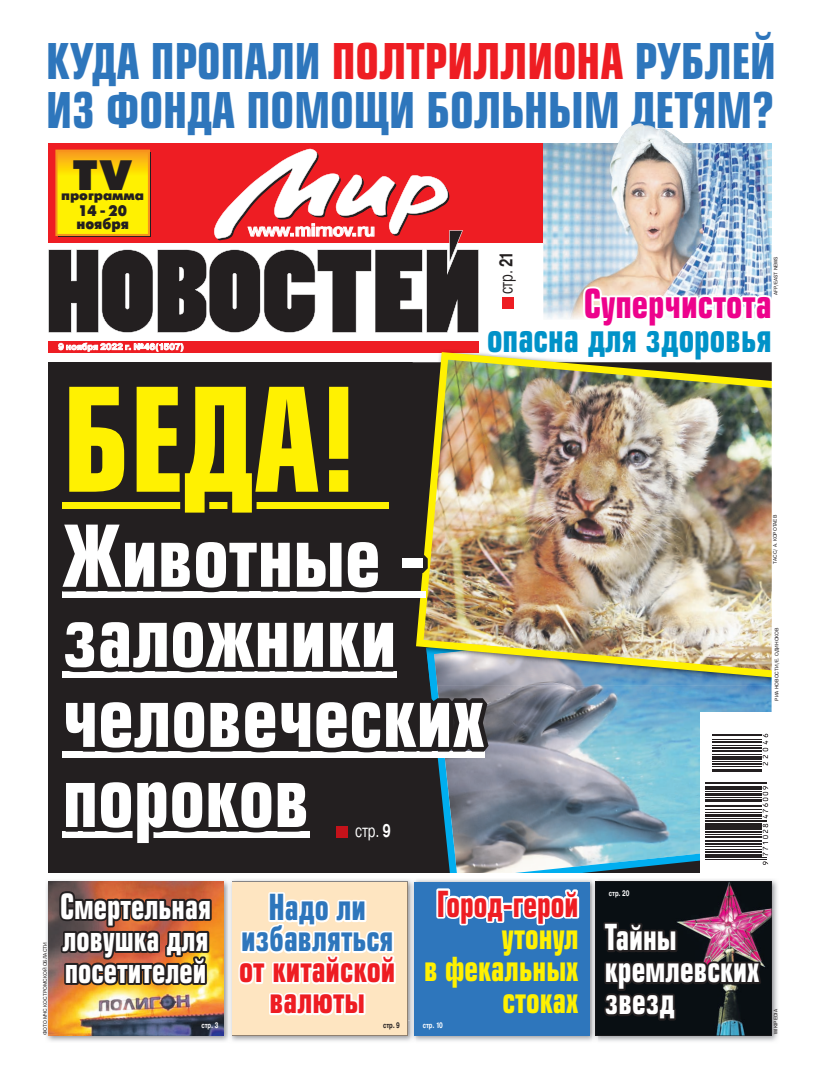
<style>
.page{position:relative;width:820px;height:1078px;background:#fff}
.page>*{position:absolute;margin:0;border:0;box-sizing:border-box;transform-origin:0 0}
.t1{font:700 140px "Europe Cond";color:#fff101;scale:.89 1}
.t2{font:700 83px/80px "Europe Cond";color:#fff;scale:.9 1}
.t3{font:700 48px/49px "Europe Cond";color:#2e76bc;scale:.9 1}
.t4{font:42.4px "Futura Futuris X";color:#231f20}
.t5{font:700 39px/34px "Europe Cond";color:#0092c8;text-align:right;scale:.84 1}
.t6{font:700 35px/31px "Europe Cond";color:#2e76bc;text-align:center;scale:.85 1}
.t7{font:700 35px/32px "Europe Cond";color:#fff101;text-align:right;scale:.82 1}
.t8{font:700 35px/32px "Europe Cond";color:#fff;scale:.82 1}
.t9{font:700 34px/32px "Europe Cond";color:#fff;text-align:justify;scale:.82 1}
.t10{font:18.2px "Pragmatica";color:#231f20;scale:.71 1}
.t11{font:18.2px "Pragmatica";color:#fff;scale:.71 1}
.t12{font:700 17.8px "Pragmatica";letter-spacing:-.03em;color:#fff}
.t13{font:15.3px/13.3px "Futura Futuris X";color:#231f20;scale:.9 1}
.t14{font:13.6px "Futura Futuris X";color:#231f20}
.t15{font:700 8.7px "Pragmatica";color:#fff}
.t16{font:700 8px "Pragmatica";letter-spacing:-.015em;color:#fff;scale:.71 1}
.t17{font:700 8px "Pragmatica";color:#231f20;scale:.71 1}
.t18{font:5px "Pragmatica";letter-spacing:.01em;color:#231f20}
.s1{color:#ee1d23}
.s2{font-weight:700}
.s3{color:#ed028c}
</style>
<div class="page">
<div style="left:49px;top:143px;width:722px;height:100px;background:#ee1d23"></div>
<img style="left:46px;top:1035px;width:546px;height:6px">
<img style="left:410px;top:1035px;width:5px;height:6px">
<img style="left:228px;top:1035px;width:3px;height:6px">
<img style="left:592px;top:1035px;width:186px;height:6px">
<img style="left:543px;top:143px;width:228px;height:6px">
<img style="left:46px;top:149px;width:732px;height:886px">
<div style="left:502px;top:297px;width:11px;height:12px;background:#ee1d23"></div>
<img style="left:609px;top:125px;width:88px;height:99px">
<p class="t3" style="left:46px;top:41px;width:812px">КУДА ПРОПАЛИ <span class="s1">ПОЛТРИЛЛИОНА</span> РУБЛЕЙ<br>ИЗ ФОНДА ПОМОЩИ БОЛЬНЫМ ДЕТЯМ?</p>
<p class="t4" style="left:73px;top:158px;width:60px">TV</p>
<p class="t13" style="left:76px;top:205px;width:60px">14 - 20 ноября</p>
<p class="t14" style="left:61px;top:189px;width:85px">программа</p>
<p class="t15" style="left:58px;top:343px;width:127px">9 ноября 2022 г. №46(1507)</p>
<p class="t12" style="left:248px;top:224px;width:128px">www.mirnov.ru</p>
<p class="t10" style="left:499px;top:294px;width:62px;rotate:-90deg">стр. <span class="s2">21</span></p>
<p class="t18" style="left:773px;top:295px;width:40px;rotate:-90deg">AFP/EAST NEWS</p>
<p class="t5" style="left:487px;top:290px;width:340px"><span class="s3">Суперчистота </span>опасна для здоровья</p>
<p class="t1" style="left:62px;top:385px;width:332px">БЕДА!</p>
<p class="t2" style="left:62px;top:523px;width:470px">Животные - заложники человеческих пороков</p>
<p class="t11" style="left:355px;top:823px;width:52px">стр. <span class="s2">9</span></p>
<p class="t18" style="left:43px;top:1035px;width:95px;rotate:-90deg">ФОТО МЧС КОСТРОМСКОЙ ОБЛАСТИ</p>
<p class="t9" style="left:60px;top:893px;width:185px">Смертельная ловушка для посетителей</p>
<p class="t6" style="left:239px;top:894px;width:185px">Надо ли избавляться <span class="s1">от китайской валюты</span></p>
<p class="t16" style="left:201px;top:1021px;width:25px">стр. 3</p>
<p class="t17" style="left:383px;top:1021px;width:25px">стр. 9</p>
<p class="t7" style="left:424px;top:890px;width:190px"><span class="s1">Город-герой </span>утонул<br>в фекальных стоках</p>
<p class="t16" style="left:422px;top:1021px;width:30px">стр. 10</p>
<p class="t18" style="left:772px;top:563px;width:50px;rotate:-90deg">ТАСС/ А. КОРОТАЕВ</p>
<p class="t18" style="left:774px;top:700px;width:75px;rotate:-90deg">РИА НОВОСТИ/Е. ОДИНОКОВ</p>
<p class="t16" style="left:608px;top:890px;width:31px">стр. 20</p>
<p class="t8" style="left:604px;top:924px;width:190px">Тайны кремлевских звезд</p>
<p class="t18" style="left:773px;top:1033px;width:26px;rotate:-90deg">WIKIPEDIA</p>
</div>
